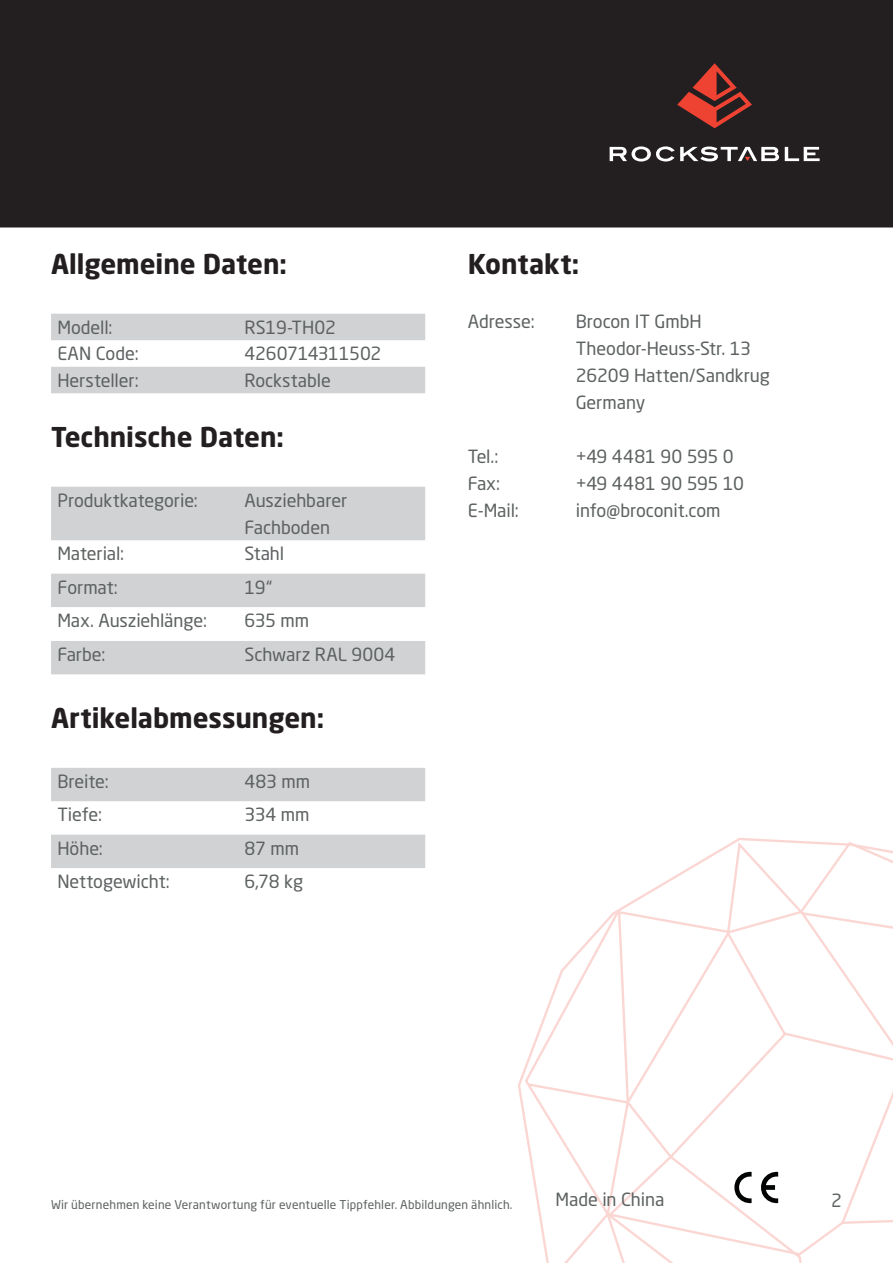
<style>
.page{position:relative;width:893px;height:1263px;background:#fff}
.page>*{position:absolute;margin:0;border:0;box-sizing:border-box;transform-origin:0 0}
.Heading_Two{font:700 27px "Neo Sans Pro";letter-spacing:-.005em;color:#231f20}
.fließtext{font:18px/27px "Neo Sans Pro";letter-spacing:-.005em;color:#5d6161}
.fließtext-2{font:12px "Neo Sans Pro";letter-spacing:.01em;color:#5d6161}
</style>
<div class="page">
<div style="left:0;top:0;width:893px;height:227px;background:#231f20"></div>
<svg style="left:610px;top:146px;width:210px;height:15px"></svg>
<svg style="left:677px;top:63px;width:75px;height:65px;background:#682a26"></svg>
<svg style="left:518px;top:838px;width:375px;height:425px"></svg>
<svg style="left:51px;top:314px;width:374px;height:79px"></svg>
<svg style="left:51px;top:487px;width:374px;height:187px;fill:#d1d2d4"></svg>
<svg style="left:51px;top:768px;width:374px;height:100px"></svg>
<svg style="left:734px;top:1172px;width:18px;height:31px"></svg>
<svg style="left:760px;top:1172px;width:18px;height:31px"></svg>
<p class="Heading_Two" style="left:51px;top:247px;width:237px">Allgemeine Daten:</p>
<p class="fließtext" style="left:57px;top:313px;width:57px">Modell:</p>
<p class="fließtext" style="left:244px;top:313px;width:93px">RS19-TH02</p>
<p class="fließtext" style="left:57px;top:340px;width:83px">EAN Code:</p>
<p class="fließtext" style="left:244px;top:340px;width:138px">4260714311502</p>
<p class="fließtext" style="left:57px;top:366px;width:83px">Hersteller:</p>
<p class="fließtext" style="left:244px;top:366px;width:88px">Rockstable</p>
<p class="Heading_Two" style="left:51px;top:420px;width:234px">Technische Daten:</p>
<p class="fließtext" style="left:57px;top:486px;width:142px">Produktkategorie:</p>
<p class="fließtext" style="left:244px;top:486px;width:104px">Ausziehbarer<br>Fachboden</p>
<p class="fließtext" style="left:57px;top:540px;width:68px">Material:</p>
<p class="fließtext" style="left:244px;top:540px;width:41px">Stahl</p>
<p class="fließtext" style="left:57px;top:573px;width:62px">Format:</p>
<p class="fließtext" style="left:244px;top:573px;width:29px">19“</p>
<p class="fließtext" style="left:57px;top:607px;width:151px">Max. Ausziehlänge:</p>
<p class="fließtext" style="left:244px;top:607px;width:66px">635 mm</p>
<p class="fließtext" style="left:57px;top:641px;width:50px">Farbe:</p>
<p class="fließtext" style="left:244px;top:641px;width:152px">Schwarz RAL 9004</p>
<p class="Heading_Two" style="left:51px;top:701px;width:275px">Artikelabmessungen:</p>
<p class="fließtext" style="left:57px;top:767px;width:53px">Breite:</p>
<p class="fließtext" style="left:244px;top:767px;width:67px">483 mm</p>
<p class="fließtext" style="left:57px;top:801px;width:46px">Tiefe:</p>
<p class="fließtext" style="left:244px;top:801px;width:67px">334 mm</p>
<p class="fließtext" style="left:57px;top:834px;width:47px">Höhe:</p>
<p class="fließtext" style="left:244px;top:834px;width:56px">87 mm</p>
<p class="fließtext" style="left:57px;top:868px;width:114px">Nettogewicht:</p>
<p class="fließtext" style="left:244px;top:868px;width:60px">6,78 kg</p>
<p class="Heading_Two" style="left:468px;top:247px;width:113px">Kontakt:</p>
<p class="fließtext" style="left:468px;top:308px;width:68px">Adresse:</p>
<p class="fließtext" style="left:576px;top:308px;width:128px">Brocon IT GmbH</p>
<p class="fließtext" style="left:576px;top:335px;width:177px">Theodor-Heuss-Str. 13</p>
<p class="fließtext" style="left:576px;top:362px;width:196px">26209 Hatten/Sandkrug</p>
<p class="fließtext" style="left:576px;top:389px;width:71px">Germany</p>
<p class="fließtext" style="left:468px;top:443px;width:32px">Tel.:</p>
<p class="fließtext" style="left:576px;top:443px;width:160px">+49 4481 90 595 0</p>
<p class="fließtext" style="left:468px;top:470px;width:34px">Fax:</p>
<p class="fließtext" style="left:576px;top:470px;width:170px">+49 4481 90 595 10</p>
<p class="fließtext" style="left:468px;top:497px;width:53px">E-Mail:</p>
<p class="fließtext" style="left:576px;top:497px;width:146px">info@broconit.com</p>
<p class="fließtext-2" style="left:51px;top:1197px;width:463px">Wir übernehmen keine Verantwortung für eventuelle Tippfehler. Abbildungen ähnlich.</p>
<p class="fließtext" style="left:555px;top:1186px;width:110px">Made in China</p>
<p class="fließtext" style="left:831px;top:1186px;width:12px">2</p>
</div>
